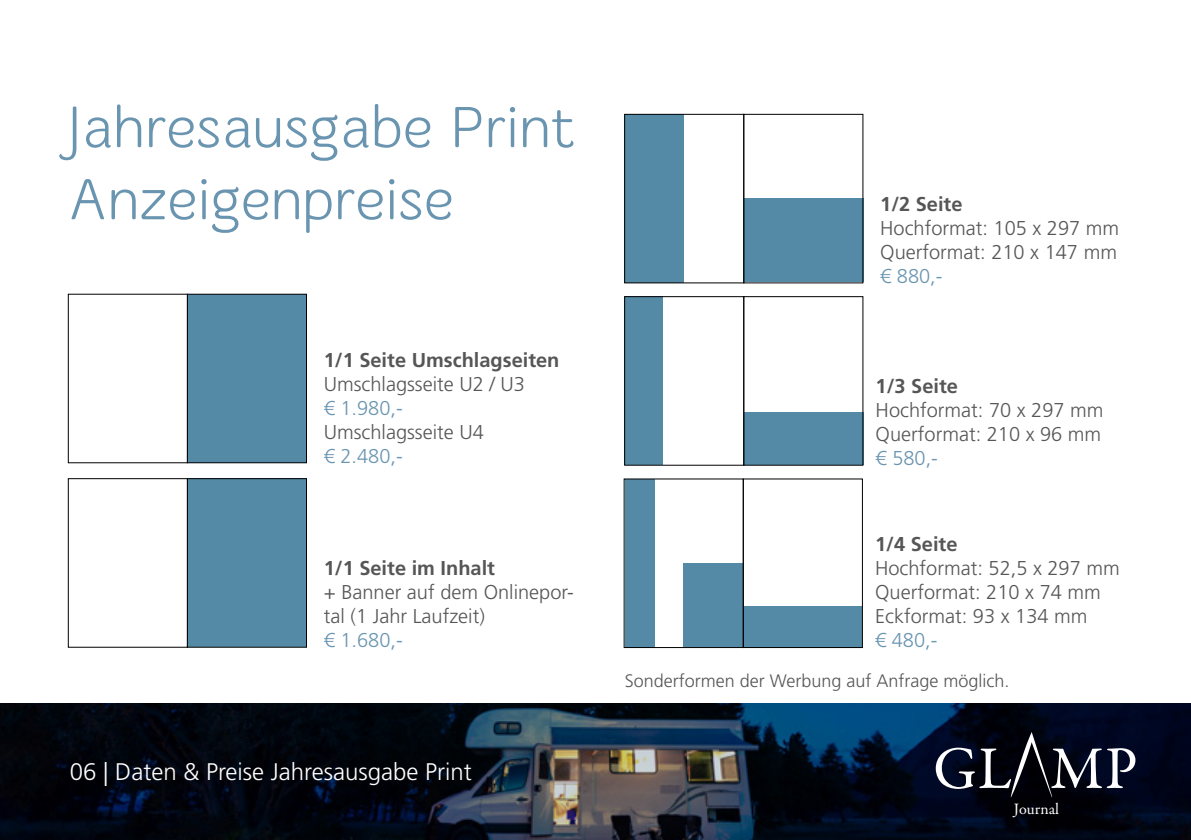
<style>
.page{position:relative;width:1191px;height:840px;background:#fff}
.page>*{position:absolute;margin:0;border:0;box-sizing:border-box;transform-origin:0 0}
.t1{font:60.6px "Garamond Premr Pro";color:#fff}
.t2{font:60px/72px "Merge";color:#6a95b0}
.t3{font:300 24px "Frutiger LT Pro";color:#fff}
.t4{font:300 20px/24px "Frutiger LT Pro";color:#565656}
.t5{font:700 20px "Frutiger LT Pro";color:#565656}
.t6{font:300 20px "Frutiger LT Pro";color:#6a95b0}
.t7{font:300 18px "Frutiger LT Pro";color:#565656}
.t8{font:16px "Garamond Premr Pro";color:#fff}
</style>
<div class="page">
<svg style="left:0;top:703px;width:1191px;height:136px;background:#0e1826"></svg>
<svg style="left:1010px;top:731px;width:42px;height:65px;background:#202128"></svg>
<div style="left:68px;top:293px;width:120px;height:170px;border:1px solid #000"></div>
<div style="left:68px;top:478px;width:120px;height:169px;border:1px solid #000"></div>
<div style="left:624px;top:114px;width:60px;height:168px;background:#558aa7"></div>
<div style="left:187px;top:294px;width:119px;height:168px;background:#558aa7"></div>
<div style="left:187px;top:293px;width:120px;height:170px;border:1px solid #000"></div>
<div style="left:187px;top:478px;width:119px;height:169px;background:#558aa7"></div>
<div style="left:187px;top:478px;width:120px;height:169px;border:1px solid #000"></div>
<div style="left:744px;top:412px;width:119px;height:52px;background:#558aa7"></div>
<div style="left:744px;top:198px;width:119px;height:84px;background:#558aa7"></div>
<div style="left:743px;top:606px;width:119px;height:41px;background:#558aa7"></div>
<div style="left:624px;top:478px;width:30px;height:169px;background:#558aa7"></div>
<div style="left:683px;top:563px;width:59px;height:83px;background:#558aa7"></div>
<div style="left:624px;top:296px;width:39px;height:168px;background:#558aa7"></div>
<div style="left:743px;top:478px;width:120px;height:169px;border:1px solid #000"></div>
<div style="left:624px;top:114px;width:120px;height:169px;border:1px solid #000"></div>
<div style="left:743px;top:114px;width:120px;height:169px;border:1px solid #000"></div>
<div style="left:624px;top:296px;width:120px;height:169px;border:1px solid #000"></div>
<h2 class="t2" style="left:68px;top:91px;width:509px">Jahresausgabe Print<br>Anzeigenpreise</h2>
<p class="t5" style="left:324px;top:348px;width:237px">1/1 Seite Umschlagseiten</p>
<p class="t4" style="left:324px;top:371px;width:203px">Umschlagsseite U2 / U3</p>
<p class="t6" style="left:324px;top:396px;width:80px">€ 1.980,-</p>
<p class="t4" style="left:324px;top:419px;width:162px">Umschlagsseite U4</p>
<p class="t6" style="left:324px;top:444px;width:80px">€ 2.480,-</p>
<p class="t5" style="left:324px;top:556px;width:173px">1/1 Seite im Inhalt</p>
<p class="t4" style="left:324px;top:580px;width:251px">+ Banner auf dem Onlinepor&shy;tal (1 Jahr Laufzeit)</p>
<p class="t6" style="left:324px;top:628px;width:80px">€ 1.680,-</p>
<p class="t3" style="left:70px;top:757px;width:403px">06 | Daten &amp; Preise Jahresausgabe Print</p>
<p class="t5" style="left:880px;top:192px;width:84px">1/2 Seite</p>
<p class="t4" style="left:880px;top:216px;width:240px">Hochformat: 105 x 297 mm<br>Querformat: 210 x 147 mm</p>
<p class="t6" style="left:880px;top:264px;width:64px">€ 880,-</p>
<p class="t5" style="left:875px;top:374px;width:84px">1/3 Seite</p>
<p class="t4" style="left:875px;top:398px;width:229px">Hochformat: 70 x 297 mm<br>Querformat: 210 x 96 mm</p>
<p class="t6" style="left:875px;top:446px;width:64px">€ 580,-</p>
<p class="t5" style="left:875px;top:532px;width:84px">1/4 Seite</p>
<p class="t4" style="left:875px;top:556px;width:246px">Hochformat: 52,5 x 297 mm<br>Querformat: 210 x 74 mm<br>Eckformat: 93 x 134 mm</p>
<p class="t6" style="left:875px;top:628px;width:64px">€ 480,-</p>
<p class="t7" style="left:624px;top:669px;width:386px">Sonderformen der Werbung auf Anfrage möglich.</p>
<h1 class="t1" style="left:933px;top:731px;width:206px">GL MP</h1>
<p class="t8" style="left:1014px;top:798px;width:47px">Journal</p>
</div>
